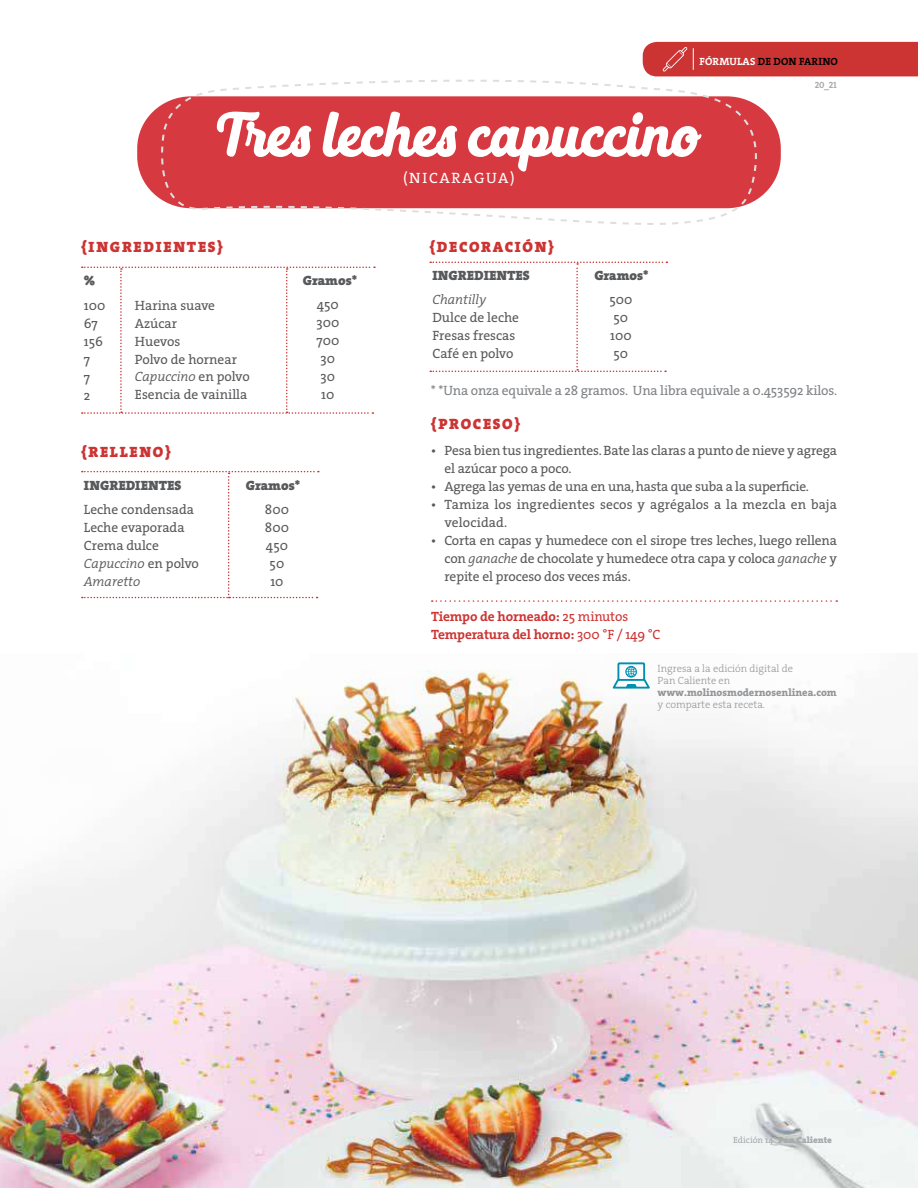
<style>
.page{position:relative;width:918px;height:1188px;background:#fff}
.page>*{position:absolute;margin:0;border:0;box-sizing:border-box;transform-origin:0 0}
.t1{font:60px "Selphia";letter-spacing:-.005em;color:#fff}
.t2{font:15px "The Serif HP9 Blk";letter-spacing:.115em;color:#cc3433}
.t3{font:15px "The Serif HP5 Plain";letter-spacing:.115em;color:#fff}
.t4{font:13.5px/18px "The Serif HP5 Plain";letter-spacing:-.005em;color:#58595b}
.t5{font:13.5px "The Serif HP5 Plain";letter-spacing:-.01em;color:#808285}
.t6{font:13.5px/18px "The Serif HP7 Bld";letter-spacing:-.01em;color:#cc3433}
.t7{font:13.5px/18px "The Serif HP4 Se Lig IT";color:#58595b}
.t8{font:13.5px "The Serif HP9 Blk";color:#58595b}
.t9{font:10.5px/12px "The Serif HP3 Lig";color:#939598}
.t10{font:10.5px "The Serif HP8 Ex Bld";color:#939598}
.t11{font:10.5px "The Serif HP7 Bld";letter-spacing:.015em;color:#000}
.t12{font:9px "The Serif HP9 Blk";color:#a7a9ac}
.t13{font:9px "The Serif HP7 Bld";color:#a7a9ac}
.s1{color:#fff}
.s2{font-family:"The Serif HP5 Plain"}
.s3{font-family:"The Serif HP4 Se Lig IT"}
</style>
<div class="page">
<img style="left:0;top:670px;width:918px;height:518px">
<svg style="left:82px;top:267px;width:293px;height:147px"></svg>
<svg style="left:82px;top:471px;width:237px;height:127px"></svg>
<svg style="left:430px;top:262px;width:237px;height:110px"></svg>
<svg style="left:432px;top:600px;width:405px;height:2px"></svg>
<div style="left:137px;top:96px;width:644px;height:112px;background:#d6393f;border-radius:53px"></div>
<svg style="left:161px;top:80px;width:596px;height:145px"></svg>
<div style="left:643px;top:42px;width:275px;height:34px;background:#cc3433"></div>
<svg style="left:613px;top:662px;width:37px;height:27px"></svg>
<p class="t11" style="left:700px;top:54px;width:140px"><span class="s1">FÓRMULAS</span> DE DON FARINO</p>
<h1 class="t1" style="left:217px;top:96px;width:486px">Tres leches capuccino</h1>
<p class="t3" style="left:403px;top:168px;width:113px">(NICARAGUA)</p>
<p class="t2" style="left:81px;top:237px;width:143px">{INGREDIENTES}</p>
<p class="t8" style="left:84px;top:272px;width:13px">%</p>
<p class="t8" style="left:303px;top:272px;width:56px">Gramos*</p>
<p class="t2" style="left:429px;top:237px;width:126px">{DECORACIÓN}</p>
<p class="t8" style="left:432px;top:267px;width:99px">INGREDIENTES</p>
<p class="t8" style="left:594px;top:267px;width:56px">Gramos*</p>
<p class="t13" style="left:815px;top:79px;width:24px">20_21</p>
<p class="t4" style="left:84px;top:296px;width:23px">100<br>67<br>156<br>7<br>7<br>2</p>
<p class="t4" style="left:135px;top:296px;width:104px">Harina suave<br>Azúcar<br>Huevos<br>Polvo de hornear</p>
<p class="t7" style="left:135px;top:368px;width:117px">Capuccino <span class="s2">en polvo</span></p>
<p class="t4" style="left:135px;top:386px;width:114px">Esencia de vainilla</p>
<p class="t4" style="left:316px;top:296px;width:24px;text-align:center">450<br>300<br>700<br>30<br>30<br>10</p>
<p class="t2" style="left:81px;top:442px;width:91px">{RELLENO}</p>
<p class="t8" style="left:84px;top:476px;width:99px">INGREDIENTES</p>
<p class="t8" style="left:246px;top:476px;width:56px">Gramos*</p>
<p class="t4" style="left:84px;top:500px;width:112px">Leche condensada<br>Leche evaporada<br>Crema dulce</p>
<p class="t7" style="left:84px;top:555px;width:117px">Capuccino <span class="s2">en polvo<br></span>Amaretto</p>
<p class="t4" style="left:265px;top:500px;width:26px;text-align:center">800<br>800<br>450<br>50<br>10</p>
<p class="t7" style="left:432px;top:291px;width:55px">Chantilly</p>
<p class="t4" style="left:432px;top:309px;width:88px">Dulce de leche<br>Fresas frescas<br>Café en polvo</p>
<p class="t4" style="left:609px;top:291px;width:24px">500<br>50<br>100<br>50</p>
<p class="t5" style="left:431px;top:382px;width:408px">* *Una onza equivale a 28 gramos. Una libra equivale a 0.453592 kilos.</p>
<p class="t2" style="left:431px;top:414px;width:91px">{PROCESO}</p>
<p class="t4" style="left:444px;top:441px;width:394px;text-indent:-14px">• Pesa bien tus ingredientes. Bate las claras a punto de nieve y agrega el azúcar poco a poco.</p>
<p class="t4" style="left:431px;top:477px;width:379px">• Agrega las yemas de una en una, hasta que suba a la superficie.</p>
<p class="t4" style="left:444px;top:495px;width:394px;text-indent:-14px">• Tamiza los ingredientes secos y agrégalos a la mezcla en baja velocidad.</p>
<p class="t4" style="left:444px;top:531px;width:394px;text-align:justify;text-indent:-14px">• Corta en capas y humedece con el sirope tres leches, luego rellena con <span class="s3">ganache</span> de chocolate y humedece otra capa y coloca <span class="s3">ganache</span> y repite el proceso dos veces más.</p>
<p class="t6" style="left:431px;top:607px;width:231px">Tiempo de horneado: <span class="s2">25 minutos<br></span>Temperatura del horno: <span class="s2">300 °F / 149 °C</span></p>
<p class="t9" style="left:658px;top:663px;width:137px">Ingresa a la edición digital de<br>Pan Caliente en</p>
<p class="t10" style="left:658px;top:686px;width:181px">www.molinosmodernosenlinea.com</p>
<p class="t9" style="left:658px;top:699px;width:109px">y comparte esta receta.</p>
<p class="t12" style="left:733px;top:1134px;width:100px"><span class="s2">Edición 14_</span>Pan Caliente</p>
</div>
